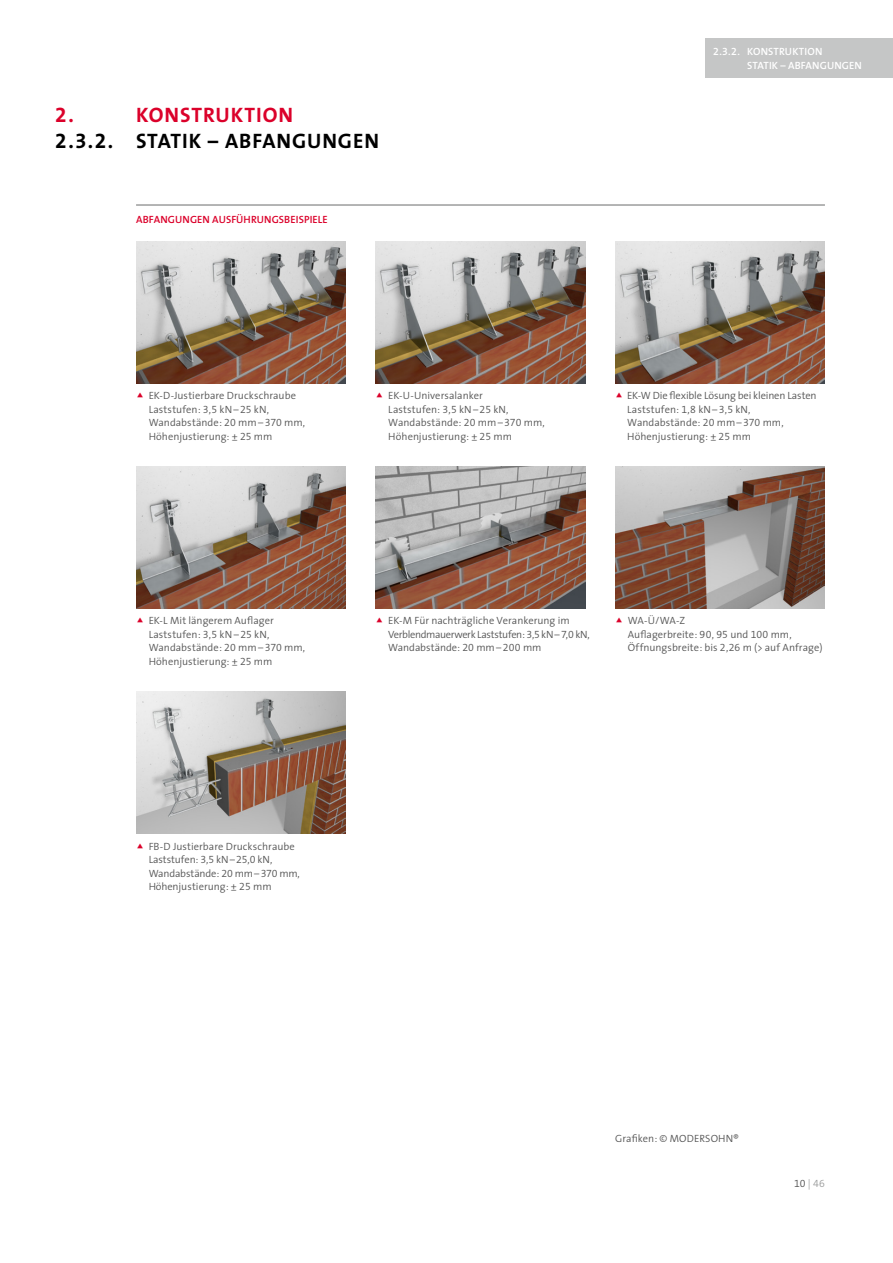
<style>
.page{position:relative;width:893px;height:1263px;background:#fff}
.page>*{position:absolute;margin:0;border:0;box-sizing:border-box;transform-origin:0 0}
.Headline{font:700 21px "The Sans";letter-spacing:.045em;color:#000}
.Headline-2{font:700 21px "The Sans";letter-spacing:.045em;color:#db012a}
.Headline-3{font:21px "The Sans Bold Expert";color:#db012a}
.Marginalie{font:300 10.5px/13.5px "The Sans";color:#565656}
.t1{font:600 10.5px/13.5px "The Sans";letter-spacing:.01em;color:#fff}
.Marginalie-2{font:600 10.5px "The Sans";letter-spacing:.01em;color:#db012a}
.t2{font:10.5px "The Sans Semi Light Expert";color:#565656}
.s1{font-family:"The Sans Bold Expert";font-weight:400}
.s2{font-family:"The Sans Semi Light Expert";font-weight:400}
.s3{font-family:"The Sans Semi Bold Expert";font-weight:400}
.s4{font-family:"The Sans";font-weight:300;color:#9c9d9d}
.s5{color:#9c9d9d}
</style>
<div class="page">
<div style="left:705px;top:38px;width:188px;height:40px;background:#c5c6c6"></div>
<hr style="left:136px;top:204px;width:689px;height:2px;background:#9c9d9d">
<img style="left:136px;top:242px;width:210px;height:141px">
<img style="left:136px;top:466px;width:210px;height:142px">
<img style="left:136px;top:692px;width:210px;height:141px">
<img style="left:376px;top:242px;width:209px;height:141px">
<img style="left:376px;top:466px;width:209px;height:142px">
<img style="left:615px;top:242px;width:210px;height:141px">
<img style="left:615px;top:466px;width:210px;height:142px">
<p class="Headline-3" style="left:55px;top:98px;width:20px">2.</p>
<p class="Headline-2" style="left:136px;top:98px;width:159px">KONSTRUKTION</p>
<p class="Headline" style="left:55px;top:123px;width:325px"><span class="s1">2.3.2.</span> STATIK – ABFANGUNGEN</p>
<p class="Marginalie-2" style="left:136px;top:210px;width:193px">ABFANGUNGEN AUSFÜHRUNGSBEISPIELE</p>
<p class="Marginalie" style="left:149px;top:389px;width:158px">EK-D-Justierbare Druckschraube<br>Laststufen: <span class="s2">3,5</span> kN–<span class="s2">25</span> kN,<br>Wandabstände: <span class="s2">20</span> mm–<span class="s2">370</span> mm,<br>Höhenjustierung: ± <span class="s2">25</span> mm</p>
<p class="Marginalie" style="left:388px;top:389px;width:158px">EK-U-Universalanker<br>Laststufen: <span class="s2">3,5</span> kN–<span class="s2">25</span> kN,<br>Wandabstände: <span class="s2">20</span> mm–<span class="s2">370</span> mm,<br>Höhenjustierung: ± <span class="s2">25</span> mm</p>
<p class="t1" style="left:747px;top:45px;width:116px;text-indent:-34px"><span class="s3">2.3.2.</span> KONSTRUKTION<br>STATIK – ABFANGUNGEN</p>
<p class="Marginalie" style="left:627px;top:389px;width:191px">EK-W Die flexible Lösung bei kleinen Lasten<br>Laststufen: <span class="s2">1,8</span> kN–<span class="s2">3,5</span> kN,<br>Wandabstände: <span class="s2">20</span> mm–<span class="s2">370</span> mm,<br>Höhenjustierung: ± <span class="s2">25</span> mm</p>
<p class="Marginalie" style="left:149px;top:614px;width:158px">EK-L Mit längerem Auflager<br>Laststufen: <span class="s2">3,5</span> kN –<span class="s2">25</span> kN,<br>Wandabstände: <span class="s2">20</span> mm–<span class="s2">370</span> mm,<br>Höhenjustierung: ± <span class="s2">25</span> mm</p>
<p class="Marginalie" style="left:388px;top:614px;width:203px">EK-M Für nachträgliche Verankerung im<br>Verblendmauerwerk Laststufen: <span class="s2">3,5</span> kN– <span class="s2">7,0</span> kN,<br>Wandabstände: <span class="s2">20</span> mm–<span class="s2">200</span> mm</p>
<p class="Marginalie" style="left:628px;top:614px;width:197px">WA-Ü/WA-Z<br>Auflagerbreite: <span class="s2">90, 95</span> und <span class="s2">100</span> mm,<br>Öffnungsbreite: bis <span class="s2">2,26</span> m (&gt; auf Anfrage)</p>
<p class="Marginalie" style="left:149px;top:839px;width:153px">FB-D Justierbare Druckschraube<br>Laststufen: <span class="s2">3,5</span> kN–<span class="s2">25,0</span> kN,<br>Wandabstände: <span class="s2">20</span> mm–<span class="s2">370</span> mm,<br>Höhenjustierung: ± <span class="s2">25</span> mm</p>
<p class="Marginalie" style="left:615px;top:1131px;width:126px">Grafiken: © MODERSOHN®</p>
<p class="t2" style="left:794px;top:1174px;width:32px">10<span class="s4">|</span><span class="s5">46</span></p>
</div>
